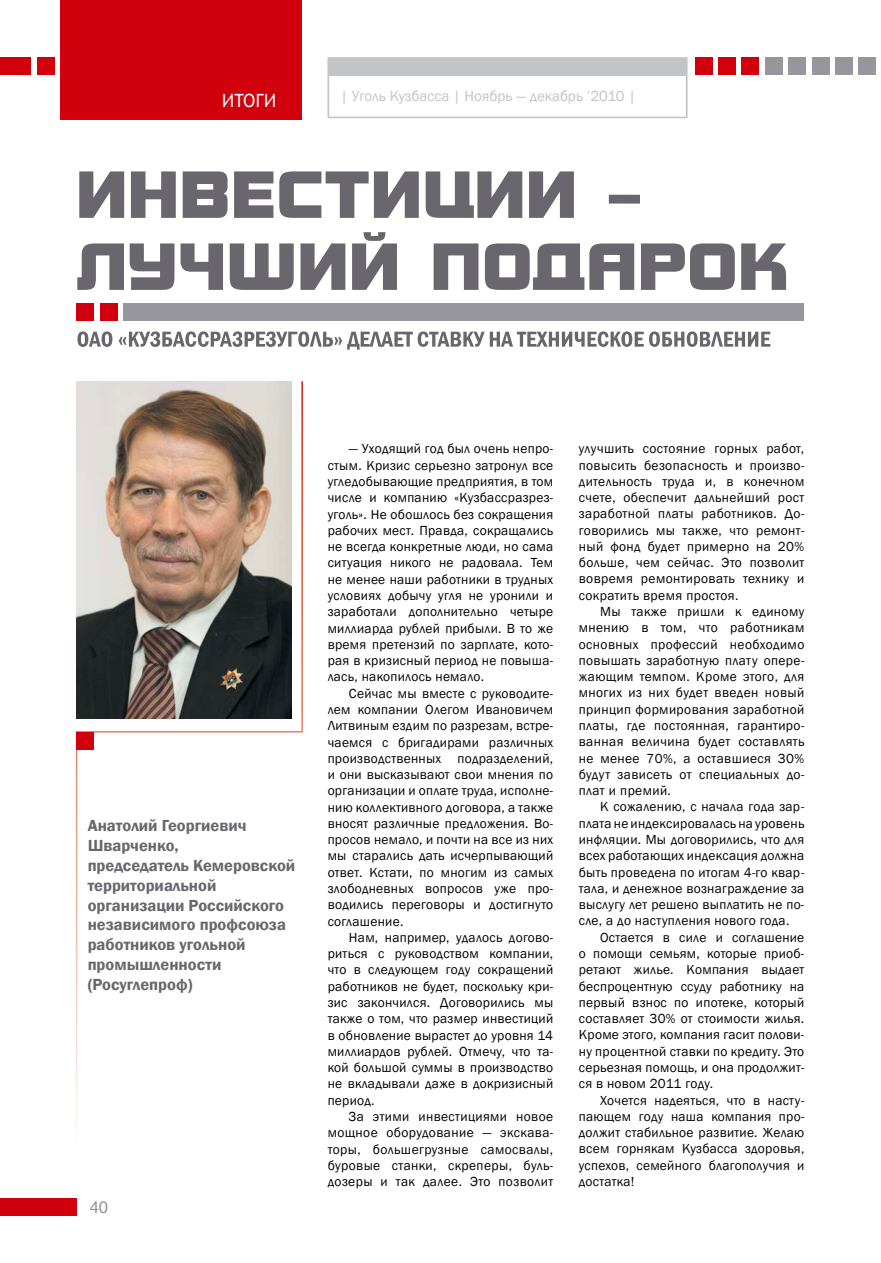
<style>
.page{position:relative;width:881px;height:1263px;background:#fff}
.page>*{position:absolute;margin:0;border:0;box-sizing:border-box;transform-origin:0 0}
.t1{font:19.5px "Franklin Gothic";color:#fff}
.t2{font:600 16.5px/19.8px "Franklin Gothic";color:#69676d}
.t3{font:16.5px "Helios";color:#96969c}
.t4{font:15px "Franklin Gothic";color:#c3c4c6}
.t5{font:13.5px/16.4px "Franklin Gothic";letter-spacing:.02em;color:#000;text-align:justify}
</style>
<div class="page">
<svg style="left:77px;top:331px;width:693px;height:19px"></svg>
<svg style="left:77px;top:232px;width:708px;height:58px"></svg>
<svg style="left:79px;top:171px;width:560px;height:47px"></svg>
<div style="left:123px;top:304px;width:681px;height:17px;background:#96969c"></div>
<div style="left:100px;top:304px;width:17px;height:17px;background:#d2000d"></div>
<div style="left:77px;top:304px;width:17px;height:17px;background:#d2000d"></div>
<svg style="left:75px;top:381px;width:228px;height:751px"></svg>
<div style="left:77px;top:732px;width:17px;height:17px;background:#d2000d"></div>
<div style="left:327px;top:57px;width:360px;height:61px;background:#fff;border:2px solid #c3c4c6"></div>
<div style="left:858px;top:58px;width:17px;height:17px;background:#96969c"></div>
<div style="left:327px;top:59px;width:359px;height:17px;background:#c3c4c6"></div>
<div style="left:0;top:1198px;width:77px;height:17px;background:#d2000d"></div>
<div style="left:37px;top:58px;width:17px;height:17px;background:#d2000d"></div>
<div style="left:0;top:58px;width:30px;height:17px;background:#d2000d"></div>
<div style="left:835px;top:58px;width:17px;height:17px;background:#96969c"></div>
<div style="left:811px;top:58px;width:17px;height:17px;background:#96969c"></div>
<div style="left:788px;top:58px;width:17px;height:17px;background:#96969c"></div>
<div style="left:765px;top:58px;width:17px;height:17px;background:#96969c"></div>
<div style="left:741px;top:58px;width:17px;height:17px;background:#d2000d"></div>
<div style="left:718px;top:58px;width:17px;height:17px;background:#d2000d"></div>
<div style="left:694px;top:58px;width:17px;height:17px;background:#d2000d"></div>
<div style="left:60px;top:1px;width:242px;height:119px;background:#d2000d"></div>
<h1 class="t1" style="left:222px;top:88px;width:24px">Итоги</h1>
<p class="t4" style="left:340px;top:87px;width:297px">| Уголь Кузбасса | Ноябрь — декабрь ’2010 |</p>
<p class="t2" style="left:88px;top:816px;width:209px">Анатолий Георгиевич<br>Шварченко,<br>председатель Кемеровской территориальной организации Российского независимого профсоюза работников угольной промышленности (Росуглепроф)</p>
<p class="t3" style="left:90px;top:1197px;width:20px">40</p>
<p class="t5" style="left:327px;top:441px;width:227px;text-indent:21px">— Уходящий год был очень непро&shy;стым. Кризис серьезно затронул все угледобывающие предприятия, в том числе и компанию «Кузбассразрез&shy;уголь». Не обошлось без сокращения рабочих мест. Правда, сокращались не всегда конкретные люди, но сама ситуация никого не радовала. Тем не менее наши работники в трудных условиях добычу угля не уронили и заработали дополнительно четыре миллиарда рублей прибыли. В то же время претензий по зарплате, кото&shy;рая в кризисный период не повыша&shy;лась, накопилось немало.</p>
<p class="t5" style="left:327px;top:685px;width:227px;text-indent:21px">Сейчас мы вместе с руководите&shy;лем компании Олегом Ивановичем Литвиным ездим по разрезам, встре&shy;чаемся с бригадирами различных производственных подразделений, и они высказывают свои мнения по организации и оплате труда, исполне&shy;нию коллективного договора, а также вносят различные предложения. Во&shy;просов немало, и почти на все из них мы старались дать исчерпывающий ответ. Кстати, по многим из самых злободневных вопросов уже про&shy;водились переговоры и достигнуто соглашение.</p>
<p class="t5" style="left:327px;top:929px;width:227px;text-indent:21px">Нам, например, удалось догово&shy;риться с руководством компании, что в следующем году сокращений работников не будет, поскольку кри&shy;зис закончился. Договорились мы также о том, что размер инвестиций в обновление вырастет до уровня 14 миллиардов рублей. Отмечу, что та&shy;кой большой суммы в производство не вкладывали даже в докризисный период.</p>
<p class="t5" style="left:327px;top:1108px;width:227px;text-indent:21px">За этими инвестициями новое мощное оборудование — экскава&shy;торы, большегрузные самосвалы, буровые станки, скреперы, буль&shy;дозеры и так далее. Это позволит</p>
<p class="t5" style="left:578px;top:441px;width:227px">улучшить состояние горных работ, повысить безопасность и произво&shy;дительность труда и, в конечном счете, обеспечит дальнейший рост заработной платы работников. До&shy;говорились мы также, что ремонт&shy;ный фонд будет примерно на 20% больше, чем сейчас. Это позволит вовремя ремонтировать технику и сократить время простоя.</p>
<p class="t5" style="left:578px;top:604px;width:227px;text-indent:21px">Мы также пришли к единому мнению в том, что работникам основных профессий необходимо повышать заработную плату опере&shy;жающим темпом. Кроме этого, для многих из них будет введен новый принцип формирования заработной платы, где постоянная, гарантиро&shy;ванная величина будет составлять не менее 70%, а оставшиеся 30% будут зависеть от специальных до&shy;плат и премий.</p>
<p class="t5" style="left:578px;top:799px;width:227px;text-indent:21px">К сожалению, с начала года зар&shy;плата не индексировалась на уровень инфляции. Мы договорились, что для всех работающих индексация должна быть проведена по итогам 4-го квар&shy;тала, и денежное вознаграждение за выслугу лет решено выплатить не по&shy;сле, а до наступления нового года.</p>
<p class="t5" style="left:578px;top:929px;width:227px;text-indent:21px">Остается в силе и соглашение о помощи семьям, которые приоб&shy;ретают жилье. Компания выдает беспроцентную ссуду работнику на первый взнос по ипотеке, который составляет 30% от стоимости жилья.<br>Кроме этого, компания гасит полови&shy;ну процентной ставки по кредиту. Это серьезная помощь, и она продолжит&shy;ся в новом 2011 году.</p>
<p class="t5" style="left:578px;top:1092px;width:227px;text-indent:21px">Хочется надеяться, что в насту&shy;пающем году наша компания про&shy;должит стабильное развитие. Желаю всем горнякам Кузбасса здоровья, успехов, семейного благополучия и достатка!</p>
</div>
